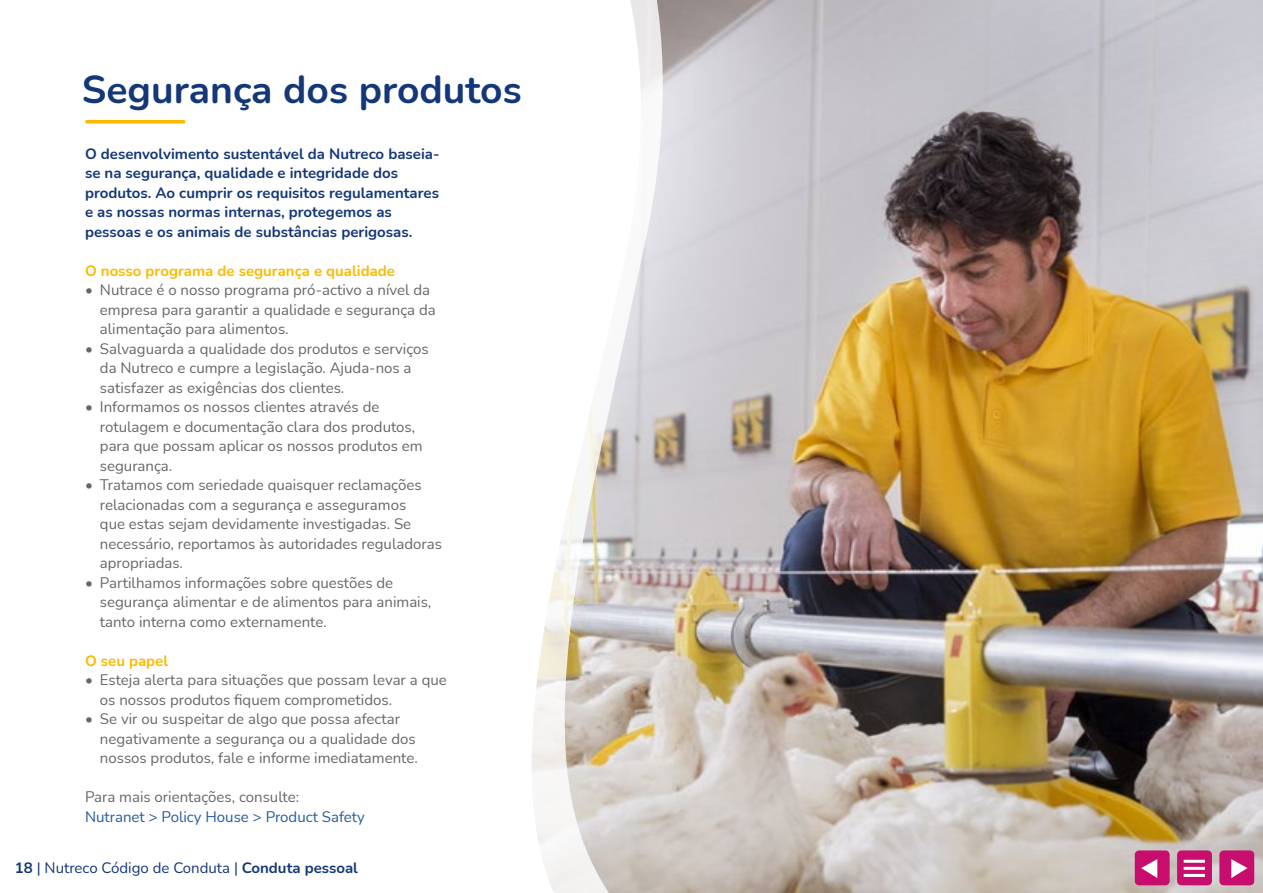
<style>
.page{position:relative;width:1263px;height:893px;background:#fff}
.page>*{position:absolute;margin:0;border:0;box-sizing:border-box;transform-origin:0 0}
.t1{font:700 39px "Nunito";color:#143778}
.t2{font:15px/19.5px "Nunito";color:#696665}
.t3{font:700 15px/19.5px "Nunito";color:#143778}
.t4{font:700 15px "Nunito";color:#fbba00}
.t5{font:15px "Nunito";color:#143778}
.t6{font:15px "Nunito";color:#275b9b}
.s1{font-weight:700}
</style>
<div class="page">
<img style="left:665px;top:0;width:598px;height:893px">
<svg style="left:642px;top:0;width:23px;height:893px;background:#d7d3d2"></svg>
<svg style="left:85px;top:0;width:557px;height:893px"></svg>
<svg style="left:87px;top:120px;width:97px;height:4px"></svg>
<svg style="left:1134px;top:850px;width:36px;height:36px"></svg>
<svg style="left:1176px;top:850px;width:36px;height:36px"></svg>
<svg style="left:1219px;top:850px;width:36px;height:36px"></svg>
<h1 class="t1" style="left:82px;top:62px;width:441px">Segurança dos produtos</h1>
<p class="t3" style="left:85px;top:143px;width:356px">O desenvolvimento sustentável da Nutreco baseia&shy;se na segurança, qualidade e integridade dos produtos. Ao cumprir os requisitos regulamentares e as nossas normas internas, protegemos as pessoas e os animais de substâncias perigosas.</p>
<p class="t4" style="left:85px;top:260px;width:312px">O nosso programa de segurança e qualidade</p>
<p class="t2" style="left:100px;top:280px;width:337px;text-indent:-15px">• Nutrace é o nosso programa pró-activo a nível da empresa para garantir a qualidade e segurança da alimentação para alimentos.</p>
<p class="t2" style="left:100px;top:338px;width:330px;text-indent:-15px">• Salvaguarda a qualidade dos produtos e serviços da Nutreco e cumpre a legislação. Ajuda-nos a satisfazer as exigências dos clientes.</p>
<p class="t2" style="left:100px;top:397px;width:324px;text-indent:-15px">• Informamos os nossos clientes através de rotulagem e documentação clara dos produtos, para que possam aplicar os nossos produtos em segurança.</p>
<p class="t2" style="left:100px;top:475px;width:344px;text-indent:-15px">• Tratamos com seriedade quaisquer reclamações relacionadas com a segurança e asseguramos<br>que estas sejam devidamente investigadas. Se necessário, reportamos às autoridades reguladoras apropriadas.</p>
<p class="t2" style="left:100px;top:572px;width:333px;text-indent:-15px">• Partilhamos informações sobre questões de segurança alimentar e de alimentos para animais, tanto interna como externamente.</p>
<p class="t4" style="left:85px;top:650px;width:85px">O seu papel</p>
<p class="t2" style="left:100px;top:670px;width:348px;text-indent:-15px">• Esteja alerta para situações que possam levar a que os nossos produtos fiquem comprometidos.</p>
<p class="t2" style="left:100px;top:709px;width:319px;text-indent:-15px">• Se vir ou suspeitar de algo que possa afectar negativamente a segurança ou a qualidade dos nossos produtos, fale e informe imediatamente.</p>
<p class="t2" style="left:85px;top:787px;width:216px">Para mais orientações, consulte:</p>
<p class="t6" style="left:85px;top:806px;width:281px">Nutranet &gt; Policy House &gt; Product Safety</p>
<p class="t5" style="left:15px;top:857px;width:345px"><span class="s1">18</span> | Nutreco Código de Conduta | <span class="s1">Conduta pessoal</span></p>
</div>
